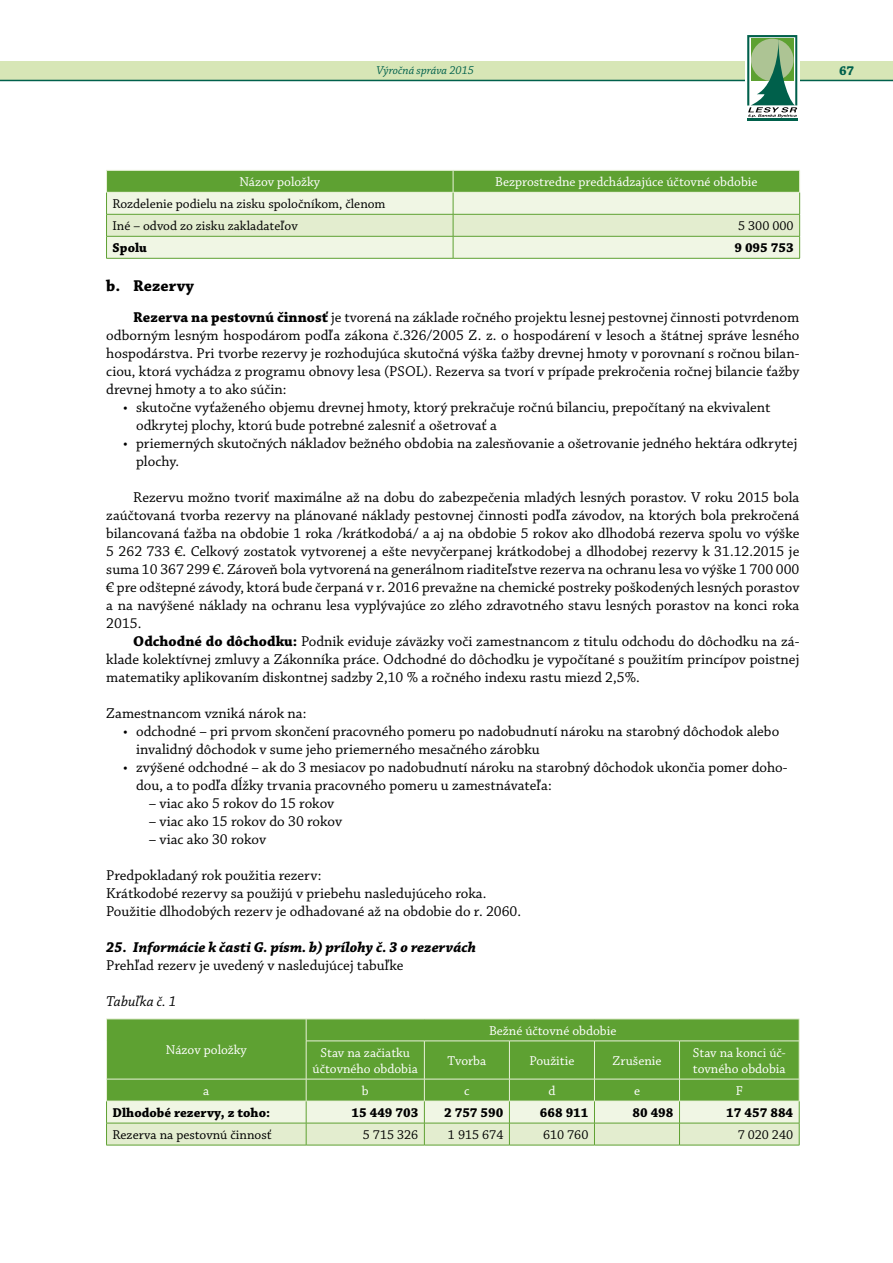
<style>
.page{position:relative;width:893px;height:1263px;background:#fff}
.page>*{position:absolute;margin:0;border:0;box-sizing:border-box;transform-origin:0 0}
.t1{font:700 16.5px "Chaparral Pro";letter-spacing:.005em;color:#000}
.t2{font:15px/18px "Chaparral Pro";color:#000}
.t3{font:italic 700 15px "Chaparral Pro";color:#000}
.t4{font:italic 15px "Chaparral Pro";letter-spacing:.005em;color:#000}
.t5{font:13.5px/16.2px "Chaparral Pro";color:#fff;text-align:center}
.t6{font:13.5px/22px "Chaparral Pro";color:#000}
.t7{font:700 13.5px "Chaparral Pro";color:#000}
.t8{font:700 13.5px "Chaparral Pro";color:#00604c}
.t9{font:italic 12px "Chaparral Pro";color:#00604c}
.s1{font-weight:700}
</style>
<div class="page">
<div style="left:0;top:61px;width:893px;height:20px;background:#d7e6b6"></div>
<hr style="left:0;top:80px;width:893px;height:1px;background:#00604c">
<svg style="left:745px;top:35px;width:54px;height:86px"></svg>
<hr style="left:747px;top:118px;width:50px;height:2px;background:#00604b">
<svg style="left:747px;top:35px;width:50px;height:82px"></svg>
<svg style="left:106px;top:170px;width:694px;height:88px;background:#c6ddaf"></svg>
<hr style="left:106px;top:258px;width:347px;height:1px;background:#5ea132">
<hr style="left:453px;top:258px;width:347px;height:1px;background:#5ea132">
<div style="left:107px;top:1020px;width:692px;height:59px;background:#5ea132"></div>
<hr style="left:106px;top:1019px;width:200px;height:1px;background:#e9f1d9">
<svg style="left:106px;top:1020px;width:1px;height:21px"></svg>
<hr style="left:306px;top:1019px;width:118px;height:1px;background:#e9f1d9">
<svg style="left:306px;top:1019px;width:1px;height:22px"></svg>
<hr style="left:424px;top:1019px;width:85px;height:1px;background:#e9f1d9">
<hr style="left:509px;top:1019px;width:85px;height:1px;background:#e9f1d9">
<hr style="left:594px;top:1019px;width:85px;height:1px;background:#e9f1d9">
<hr style="left:679px;top:1019px;width:120px;height:1px;background:#e9f1d9">
<svg style="left:799px;top:1019px;width:1px;height:22px"></svg>
<hr style="left:106px;top:1041px;width:1px;height:38px;background:#e9f1d9">
<hr style="left:306px;top:1041px;width:118px;height:1px;background:#e9f1d9">
<hr style="left:306px;top:1041px;width:1px;height:38px;background:#e9f1d9">
<hr style="left:424px;top:1041px;width:85px;height:1px;background:#e9f1d9">
<hr style="left:424px;top:1041px;width:1px;height:38px;background:#e9f1d9">
<hr style="left:509px;top:1041px;width:85px;height:1px;background:#e9f1d9">
<hr style="left:509px;top:1041px;width:1px;height:38px;background:#e9f1d9">
<hr style="left:594px;top:1041px;width:85px;height:1px;background:#e9f1d9">
<hr style="left:594px;top:1041px;width:1px;height:38px;background:#e9f1d9">
<hr style="left:679px;top:1041px;width:120px;height:1px;background:#e9f1d9">
<hr style="left:679px;top:1041px;width:1px;height:38px;background:#e9f1d9">
<hr style="left:799px;top:1041px;width:1px;height:38px;background:#e9f1d9">
<svg style="left:106px;top:1079px;width:694px;height:66px;background:#b9d5a0"></svg>
<hr style="left:106px;top:1145px;width:200px;height:1px;background:#5ea132">
<hr style="left:306px;top:1145px;width:118px;height:1px;background:#5ea132">
<hr style="left:424px;top:1145px;width:85px;height:1px;background:#5ea132">
<hr style="left:509px;top:1145px;width:85px;height:1px;background:#5ea132">
<hr style="left:594px;top:1145px;width:85px;height:1px;background:#5ea132">
<hr style="left:679px;top:1145px;width:120px;height:1px;background:#5ea132">
<p class="t9" style="left:376px;top:64px;width:99px">Výročná správa 2015</p>
<p class="t8" style="left:839px;top:63px;width:17px">67</p>
<p class="t5" style="left:239px;top:174px;width:82px">Názov položky</p>
<p class="t5" style="left:495px;top:174px;width:264px">Bezprostredne predchádzajúce účtovné obdobie</p>
<p class="t6" style="left:113px;top:194px;width:275px">Rozdelenie podielu na zisku spoločníkom, členom<br>Iné – odvod zo zisku zakladateľov</p>
<p class="t6" style="left:738px;top:216px;width:57px">5 300 000</p>
<p class="t7" style="left:113px;top:240px;width:36px">Spolu</p>
<p class="t7" style="left:734px;top:240px;width:61px">9 095 753</p>
<p class="t1" style="left:106px;top:276px;width:89px">b. Rezervy</p>
<p class="t2" style="left:106px;top:309px;width:695px;text-align:justify;text-indent:27px"><span class="s1">Rezerva na pestovnú činnosť</span> je tvorená na základe ročného projektu lesnej pestovnej činnosti potvrdenom odborným lesným hospodárom podľa zákona č.326/2005 Z. z. o hospodárení v lesoch a štátnej správe lesného hospodárstva. Pri tvorbe rezervy je rozhodujúca skutočná výška ťažby drevnej hmoty v porovnaní s ročnou bilan&shy;ciou, ktorá vychádza z programu obnovy lesa (PSOL). Rezerva sa tvorí v prípade prekročenia ročnej bilancie ťažby drevnej hmoty a to ako súčin:</p>
<p class="t2" style="left:136px;top:399px;width:636px;text-indent:-13px">• skutočne vyťaženého objemu drevnej hmoty, ktorý prekračuje ročnú bilanciu, prepočítaný na ekvivalent odkrytej plochy, ktorú bude potrebné zalesniť a ošetrovať a</p>
<p class="t2" style="left:136px;top:435px;width:663px;text-indent:-13px">• priemerných skutočných nákladov bežného obdobia na zalesňovanie a ošetrovanie jedného hektára odkrytej plochy.</p>
<p class="t2" style="left:106px;top:489px;width:695px;text-align:justify;text-indent:27px">Rezervu možno tvoriť maximálne až na dobu do zabezpečenia mladých lesných porastov. V roku 2015 bola zaúčtovaná tvorba rezervy na plánované náklady pestovnej činnosti podľa závodov, na ktorých bola prekročená bilancovaná ťažba na obdobie 1 roka /krátkodobá/ a aj na obdobie 5 rokov ako dlhodobá rezerva spolu vo výške 5 262 733 €. Celkový zostatok vytvorenej a ešte nevyčerpanej krátkodobej a dlhodobej rezervy k 31.12.2015 je suma 10 367 299 €. Zároveň bola vytvorená na generálnom riaditeľstve rezerva na ochranu lesa vo výške 1 700 000 € pre odštepné závody, ktorá bude čerpaná v r. 2016 prevažne na chemické postreky poškodených lesných porastov a na navýšené náklady na ochranu lesa vyplývajúce zo zlého zdravotného stavu lesných porastov na konci roka 2015.</p>
<p class="t2" style="left:106px;top:633px;width:695px;text-align:justify;text-indent:27px"><span class="s1">Odchodné do dôchodku:</span> Podnik eviduje záväzky voči zamestnancom z titulu odchodu do dôchodku na zá&shy;klade kolektívnej zmluvy a Zákonníka práce. Odchodné do dôchodku je vypočítané s použitím princípov poistnej matematiky aplikovaním diskontnej sadzby 2,10 % a ročného indexu rastu miezd 2,5%.</p>
<p class="t2" style="left:106px;top:705px;width:202px">Zamestnancom vzniká nárok na:</p>
<p class="t2" style="left:136px;top:723px;width:645px;text-indent:-13px">• odchodné – pri prvom skončení pracovného pomeru po nadobudnutí nároku na starobný dôchodok alebo invalidný dôchodok v sume jeho priemerného mesačného zárobku</p>
<p class="t2" style="left:136px;top:759px;width:653px;text-indent:-13px">• zvýšené odchodné – ak do 3 mesiacov po nadobudnutí nároku na starobný dôchodok ukončia pomer doho&shy;dou, a to podľa dĺžky trvania pracovného pomeru u zamestnávateľa:</p>
<p class="t2" style="left:149px;top:795px;width:187px">– viac ako 5 rokov do 15 rokov</p>
<p class="t2" style="left:149px;top:813px;width:195px">– viac ako 15 rokov do 30 rokov</p>
<p class="t2" style="left:149px;top:831px;width:119px">– viac ako 30 rokov</p>
<p class="t2" style="left:106px;top:867px;width:416px">Predpokladaný rok použitia rezerv:<br>Krátkodobé rezervy sa použijú v priebehu nasledujúceho roka.<br>Použitie dlhodobých rezerv je odhadované až na obdobie do r. 2060.</p>
<p class="t3" style="left:106px;top:938px;width:371px">25. Informácie k časti G. písm. b) prílohy č. 3 o rezervách</p>
<p class="t2" style="left:106px;top:957px;width:299px">Prehľad rezerv je uvedený v nasledujúcej tabuľke</p>
<p class="t4" style="left:106px;top:993px;width:72px">Tabuľka č. 1</p>
<p class="t5" style="left:166px;top:1042px;width:82px">Názov položky</p>
<p class="t5" style="left:489px;top:1023px;width:129px">Bežné účtovné obdobie</p>
<p class="t5" style="left:313px;top:1045px;width:107px">Stav na začiatku účtovného obdobia</p>
<p class="t5" style="left:448px;top:1053px;width:40px">Tvorba</p>
<p class="t5" style="left:529px;top:1053px;width:46px">Použitie</p>
<p class="t5" style="left:612px;top:1053px;width:50px">Zrušenie</p>
<p class="t5" style="left:693px;top:1045px;width:95px;text-align:left">Stav na konci úč&shy;tovného obdobia</p>
<p class="t5" style="left:203px;top:1083px;width:8px">a</p>
<p class="t5" style="left:362px;top:1083px;width:8px">b</p>
<p class="t5" style="left:464px;top:1083px;width:7px">c</p>
<p class="t5" style="left:548px;top:1083px;width:9px">d</p>
<p class="t5" style="left:634px;top:1083px;width:8px">e</p>
<p class="t5" style="left:736px;top:1083px;width:9px">F</p>
<p class="t7" style="left:113px;top:1105px;width:159px">Dlhodobé rezervy, z toho:</p>
<p class="t7" style="left:351px;top:1105px;width:68px">15 449 703</p>
<p class="t7" style="left:444px;top:1105px;width:61px">2 757 590</p>
<p class="t7" style="left:540px;top:1105px;width:50px">668 911</p>
<p class="t7" style="left:632px;top:1105px;width:43px">80 498</p>
<p class="t7" style="left:726px;top:1105px;width:68px">17 457 884</p>
<p class="t6" style="left:113px;top:1124px;width:161px">Rezerva na pestovnú činnosť</p>
<p class="t6" style="left:363px;top:1124px;width:57px">5 715 326</p>
<p class="t6" style="left:448px;top:1124px;width:57px">1 915 674</p>
<p class="t6" style="left:543px;top:1124px;width:47px">610 760</p>
<p class="t6" style="left:738px;top:1124px;width:57px">7 020 240</p>
</div>
